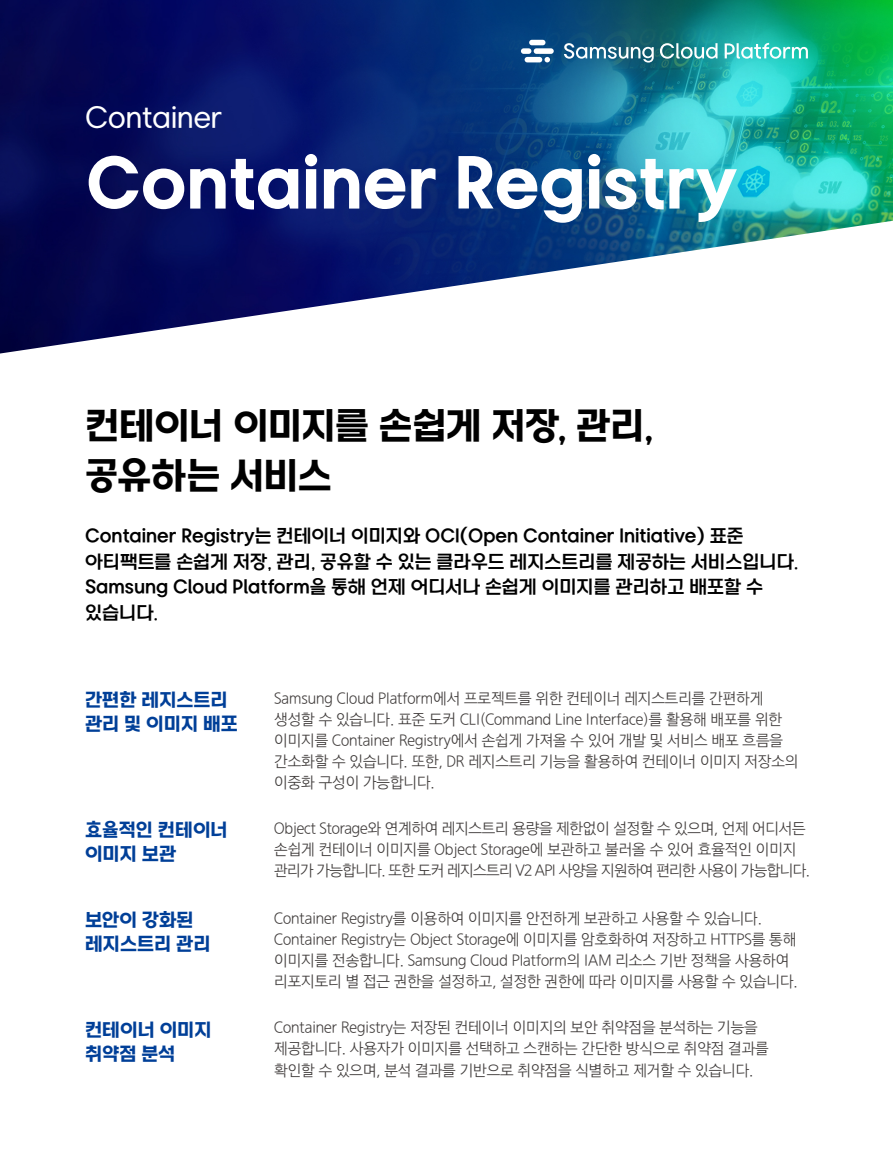
<style>
.page{position:relative;width:893px;height:1149px;background:#fff}
.page>*{position:absolute;margin:0;border:0;box-sizing:border-box;transform-origin:0 0}
.t1{font:66px "SDS Sans KROTF";color:#fff}
.t2{font:36px/49.5px "SDS Sans KROTF";letter-spacing:-.01em;color:#000}
.t3{font:28.5px "SDS Sans KROTF";color:#fff}
.t4{font:500 18px/25.5px "SDS Sans KROTF";color:#000}
.t5{font:18px/24px "SDS Sans KROTF";color:#003f98}
.t6{font:15px/21px "SECGCOTFL";color:#3e3a39}
</style>
<div class="page">
<img style="left:0;top:0;width:893px;height:353px">
<div style="left:529px;top:40px;width:16px;height:5px;background:#fff;border-radius:3px"></div>
<svg style="left:544px;top:57px;width:6px;height:5px"></svg>
<div style="left:525px;top:57px;width:17px;height:5px;background:#fff;border-radius:3px"></div>
<div style="left:521px;top:48px;width:10px;height:6px;background:#fff;border-radius:3px"></div>
<div style="left:534px;top:48px;width:20px;height:6px;background:#fff;border-radius:3px"></div>
<svg style="left:564px;top:43px;width:90px;height:20px"></svg>
<svg style="left:660px;top:43px;width:57px;height:16px"></svg>
<svg style="left:725px;top:43px;width:83px;height:16px"></svg>
<h3 class="t3" style="left:86px;top:103px;width:138px">Container</h3>
<h1 class="t1" style="left:86px;top:148px;width:653px">Container Registry</h1>
<h2 class="t2" style="left:85px;top:403px;width:570px">컨테이너 이미지를 손쉽게 저장, 관리, 공유하는 서비스</h2>
<p class="t4" style="left:85px;top:524px;width:715px">Container Registry는 컨테이너 이미지와 OCI(Open Container Initiative) 표준 아티팩트를 손쉽게 저장, 관리, 공유할 수 있는 클라우드 레지스트리를 제공하는 서비스입니다.<br>Samsung Cloud Platform을 통해 언제 어디서나 손쉽게 이미지를 관리하고 배포할 수 있습니다.</p>
<p class="t5" style="left:85px;top:689px;width:154px">간편한 레지스트리 관리 및 이미지 배포</p>
<p class="t6" style="left:274px;top:688px;width:526px">Samsung Cloud Platform에서 프로젝트를 위한 컨테이너 레지스트리를 간편하게 생성할 수 있습니다. 표준 도커 CLI(Command Line Interface)를 활용해 배포를 위한 이미지를 Container Registry에서 손쉽게 가져올 수 있어 개발 및 서비스 배포 흐름을 간소화할 수 있습니다. 또한, DR 레지스트리 기능을 활용하여 컨테이너 이미지 저장소의 이중화 구성이 가능합니다.</p>
<p class="t5" style="left:85px;top:818px;width:144px">효율적인 컨테이너 이미지 보관</p>
<p class="t6" style="left:274px;top:817px;width:537px">Object Storage와 연계하여 레지스트리 용량을 제한없이 설정할 수 있으며, 언제 어디서든 손쉽게 컨테이너 이미지를 Object Storage에 보관하고 불러올 수 있어 효율적인 이미지 관리가 가능합니다. 또한 도커 레지스트리 V2 API 사양을 지원하여 편리한 사용이 가능합니다.</p>
<p class="t5" style="left:85px;top:908px;width:127px">보안이 강화된 레지스트리 관리</p>
<p class="t6" style="left:274px;top:907px;width:525px">Container Registry를 이용하여 이미지를 안전하게 보관하고 사용할 수 있습니다.<br>Container Registry는 Object Storage에 이미지를 암호화하여 저장하고 HTTPS를 통해 이미지를 전송합니다. Samsung Cloud Platform의 IAM 리소스 기반 정책을 사용하여 리포지토리 별 접근 권한을 설정하고, 설정한 권한에 따라 이미지를 사용할 수 있습니다.</p>
<p class="t5" style="left:85px;top:1018px;width:128px">컨테이너 이미지 취약점 분석</p>
<p class="t6" style="left:274px;top:1017px;width:496px">Container Registry는 저장된 컨테이너 이미지의 보안 취약점을 분석하는 기능을 제공합니다. 사용자가 이미지를 선택하고 스캔하는 간단한 방식으로 취약점 결과를 확인할 수 있으며, 분석 결과를 기반으로 취약점을 식별하고 제거할 수 있습니다.</p>
</div>
